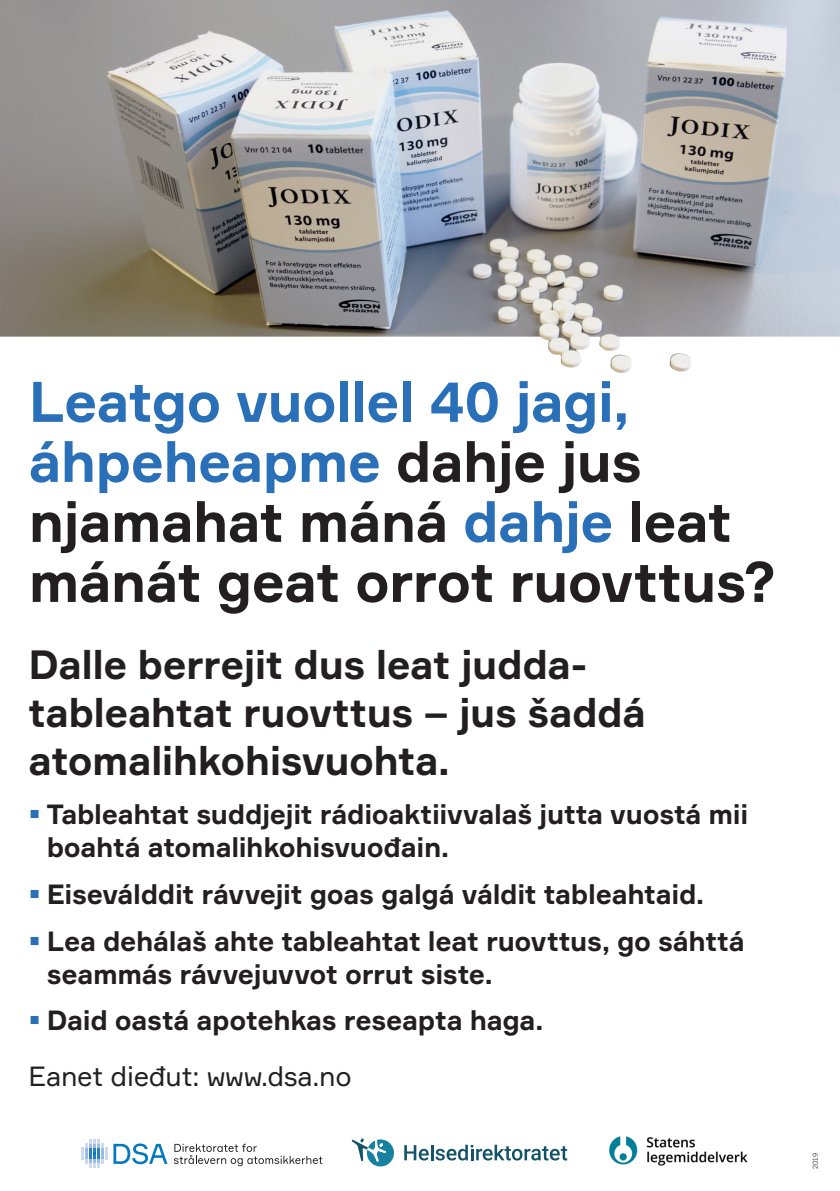
<style>
.page{position:relative;width:840px;height:1191px;background:#fff}
.page>*{position:absolute;margin:0;border:0;box-sizing:border-box;transform-origin:0 0}
.t1{font:700 56px/60px "Formular";letter-spacing:-.015em;color:#231f20}
.t2{font:700 40px/48px "Formular";letter-spacing:-.015em;color:#231f20}
.t3{font:700 27.2px/32.6px "Formular";letter-spacing:-.01em;color:#231f20}
.Brødtekst{font:27.2px "Formular";letter-spacing:-.01em;color:#231f20}
.Brødtekst-2{font:300 7px "Formular";color:#231f20}
.s1{color:#2a70b8}
</style>
<div class="page">
<img style="left:609px;top:1136px;width:139px;height:30px">
<svg style="left:351px;top:1138px;width:43px;height:28px"></svg>
<svg style="left:404px;top:1145px;width:24px;height:15px"></svg>
<hr style="left:430px;top:1144px;width:3px;height:16px;background:#13536a">
<svg style="left:435px;top:1144px;width:132px;height:16px"></svg>
<img style="left:0;top:0;width:839px;height:373px">
<svg style="left:81px;top:1139px;width:26px;height:29px"></svg>
<svg style="left:113px;top:1143px;width:54px;height:21px"></svg>
<svg style="left:174px;top:1143px;width:148px;height:23px"></svg>
<p class="t1" style="left:29px;top:371px;width:748px"><span class="s1">Leatgo vuollel 40 jagi, áhpeheapme</span> dahje jus njamahat máná <span class="s1">dahje</span> leat mánát geat orrot ruovttus?</p>
<p class="t2" style="left:29px;top:639px;width:618px">Dalle berrejit dus leat judda&shy;tableahtat ruovttus – jus šaddá atomalihkohisvuohta.</p>
<p class="t3" style="left:47px;top:797px;width:702px">Tableahtat suddjejit rádioaktiivvalaš jutta vuostá mii boahtá atomalihkohisvuođain.</p>
<p class="t3" style="left:47px;top:877px;width:658px">Eiseválddit rávvejit goas galgá váldit tableahtaid.</p>
<p class="t3" style="left:47px;top:924px;width:699px">Lea dehálaš ahte tableahtat leat ruovttus, go sáhttá seammás rávvejuvvot orrut siste.</p>
<p class="t3" style="left:47px;top:1004px;width:498px">Daid oastá apotehkas reseapta haga.</p>
<p class="Brødtekst" style="left:29px;top:1059px;width:324px">Eanet dieđut: www.dsa.no</p>
<p class="Brødtekst-2" style="left:810px;top:1168px;width:17px;rotate:-90deg">2019</p>
</div>
